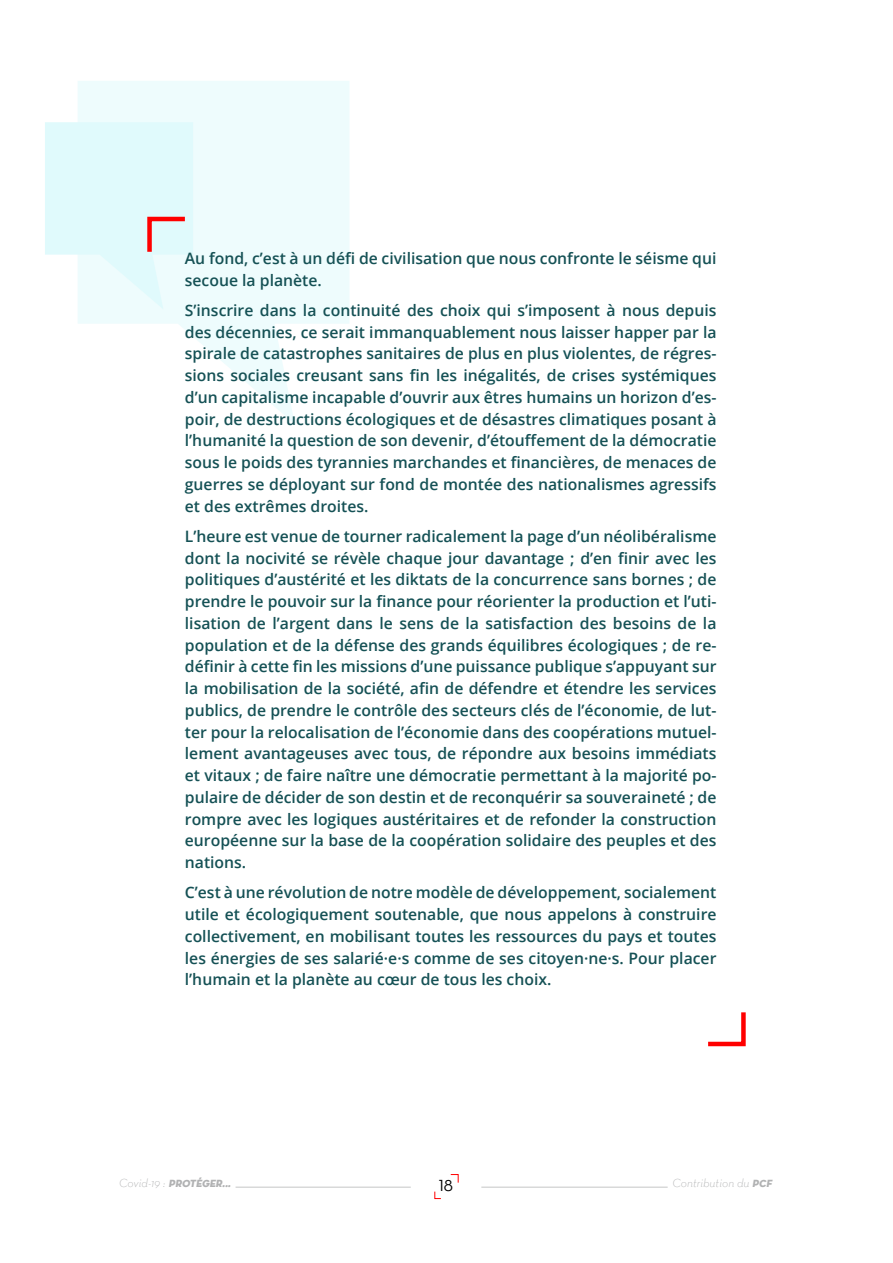
<style>
.page{position:relative;width:893px;height:1263px;background:#fff}
.page>*{position:absolute;margin:0;border:0;box-sizing:border-box;transform-origin:0 0}
.t1{font:16.2px "Neutra Text Book Alt";color:#000}
.t2{font:600 15.75px/21.8px "Open Sans";color:#155155;text-align:justify}
.t3{font:italic 300 12px "Neutra Text";color:#b1b2b3}
.t4{font:italic 10.5px "Neutra Disp Titling";color:#b1b2b3}
.s1{font-family:"Neutra Text";font-weight:300;font-size:12px}
.s2{font-family:"Neutra Disp Titling";font-weight:400;font-size:10.5px}
</style>
<div class="page">
<svg style="left:434px;top:1191px;width:7px;height:8px"></svg>
<svg style="left:450px;top:1174px;width:9px;height:9px"></svg>
<hr style="left:236px;top:1187px;width:175px;height:1px;background:#c5c6c6">
<hr style="left:481px;top:1187px;width:187px;height:1px;background:#c5c6c6">
<svg style="left:78px;top:81px;width:271px;height:342px;fill:#eefcfd"></svg>
<svg style="left:708px;top:1012px;width:38px;height:35px"></svg>
<svg style="left:45px;top:122px;width:148px;height:187px;background:#e4f7f9"></svg>
<p class="t2" style="left:185px;top:247px;width:533px">Au fond, c’est à un défi de civilisation que nous confronte le séisme qui secoue la planète.</p>
<p class="t2" style="left:185px;top:299px;width:533px">S’inscrire dans la continuité des choix qui s’imposent à nous depuis des décennies, ce serait immanquablement nous laisser happer par la spirale de catastrophes sanitaires de plus en plus violentes, de régres&shy;sions sociales creusant sans fin les inégalités, de crises systémiques d’un capitalisme incapable d’ouvrir aux êtres humains un horizon d’es&shy;poir, de destructions écologiques et de désastres climatiques posant à l’humanité la question de son devenir, d’étouffement de la démocratie sous le poids des tyrannies marchandes et financières, de menaces de guerres se déployant sur fond de montée des nationalismes agressifs et des extrêmes droites.</p>
<p class="t2" style="left:185px;top:525px;width:533px">L’heure est venue de tourner radicalement la page d’un néolibéralisme dont la nocivité se révèle chaque jour davantage ; d’en finir avec les politiques d’austérité et les diktats de la concurrence sans bornes ; de prendre le pouvoir sur la finance pour réorienter la production et l’uti&shy;lisation de l’argent dans le sens de la satisfaction des besoins de la population et de la défense des grands équilibres écologiques ; de re&shy;définir à cette fin les missions d’une puissance publique s’appuyant sur la mobilisation de la société, afin de défendre et étendre les services publics, de prendre le contrôle des secteurs clés de l’économie, de lut&shy;ter pour la relocalisation de l’économie dans des coopérations mutuel&shy;lement avantageuses avec tous, de répondre aux besoins immédiats et vitaux ; de faire naître une démocratie permettant à la majorité po&shy;pulaire de décider de son destin et de reconquérir sa souveraineté ; de rompre avec les logiques austéritaires et de refonder la construction européenne sur la base de la coopération solidaire des peuples et des nations.</p>
<p class="t2" style="left:185px;top:881px;width:533px">C’est à une révolution de notre modèle de développement, socialement utile et écologiquement soutenable, que nous appelons à construire collectivement, en mobilisant toutes les ressources du pays et toutes les énergies de ses salarié·e·s comme de ses citoyen·ne·s. Pour placer l’humain et la planète au cœur de tous les choix.</p>
<p class="t4" style="left:119px;top:1177px;width:115px"><span class="s1">C o vi d- 1 9 :</span> PROTÉGER...</p>
<p class="t1" style="left:439px;top:1176px;width:16px">18</p>
<p class="t3" style="left:672px;top:1176px;width:103px">Contribution du <span class="s2">PCF</span></p>
</div>
